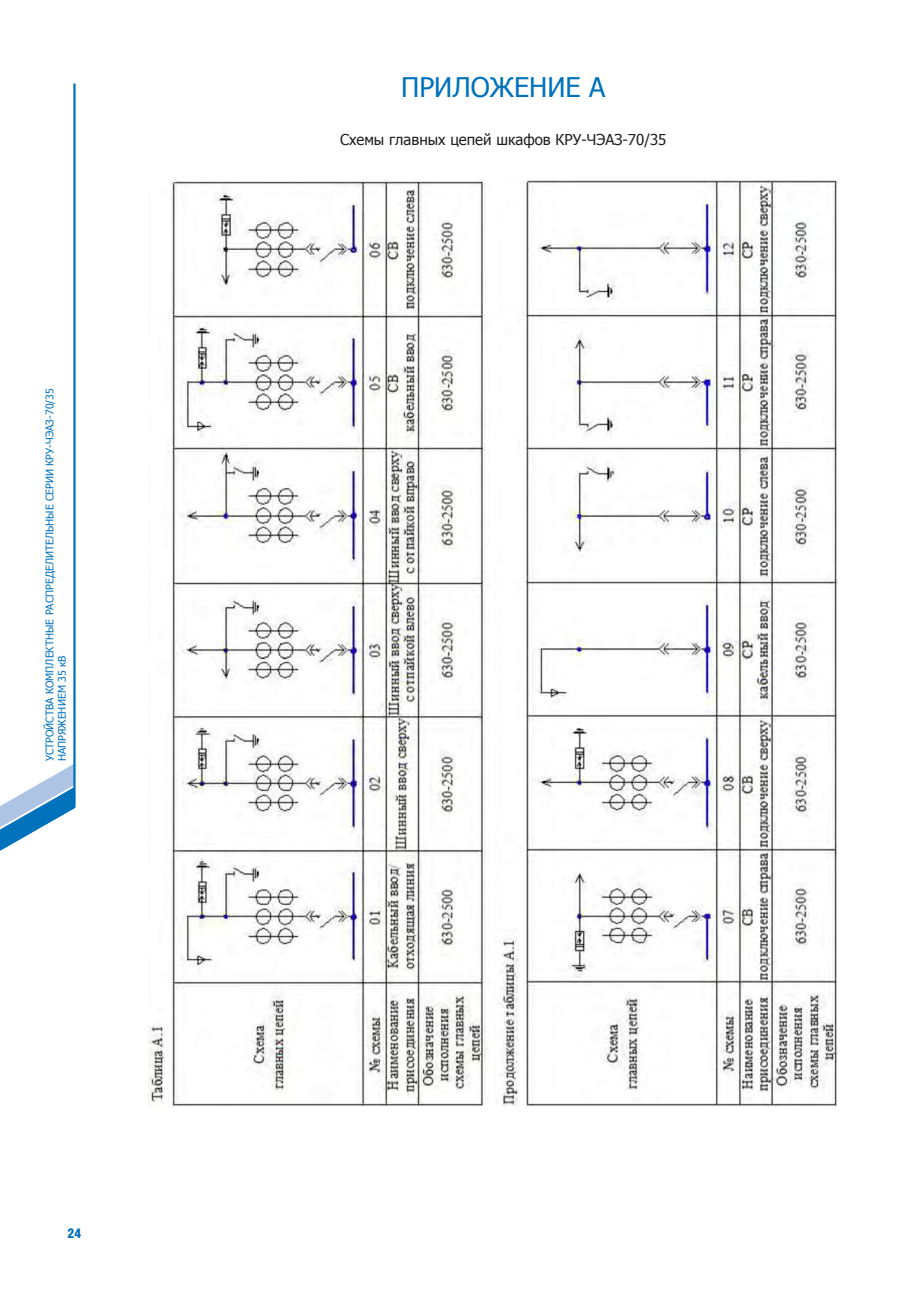
<style>
.page{position:relative;width:915px;height:1306px;background:#fff}
.page>*{position:absolute;margin:0;border:0;box-sizing:border-box;transform-origin:0 0}
.Рисунка_название{font:27px "Tahoma";color:#0072bc}
.Рисунка_название-2{font:15px "Tahoma";color:#231f20}
.t1{font:900 13.5px "Helios Cond";color:#0072bc}
.t2{font:10.5px/12.6px "Tahoma";color:#0072bc}
</style>
<div class="page">
<svg style="left:0;top:83px;width:76px;height:768px"></svg>
<img style="left:149px;top:181px;width:688px;height:925px">
<p class="t2" style="left:43px;top:761px;width:375px;rotate:-90deg">УСТРОЙСТВА КОМПЛЕКТНЫЕ РАСПРЕДЕЛИТЕЛЬНЫЕ СЕРИИ КРУ-ЧЭАЗ-70/35<br>НАПРЯЖЕНИЕМ 35 кВ</p>
<p class="t1" style="left:67px;top:1225px;width:15px">24</p>
<p class="Рисунка_название" style="left:401px;top:69px;width:206px">ПРИЛОЖЕНИЕ А</p>
<p class="Рисунка_название-2" style="left:340px;top:129px;width:328px">Схемы главных цепей шкафов КРУ-ЧЭАЗ-70/35</p>
</div>
